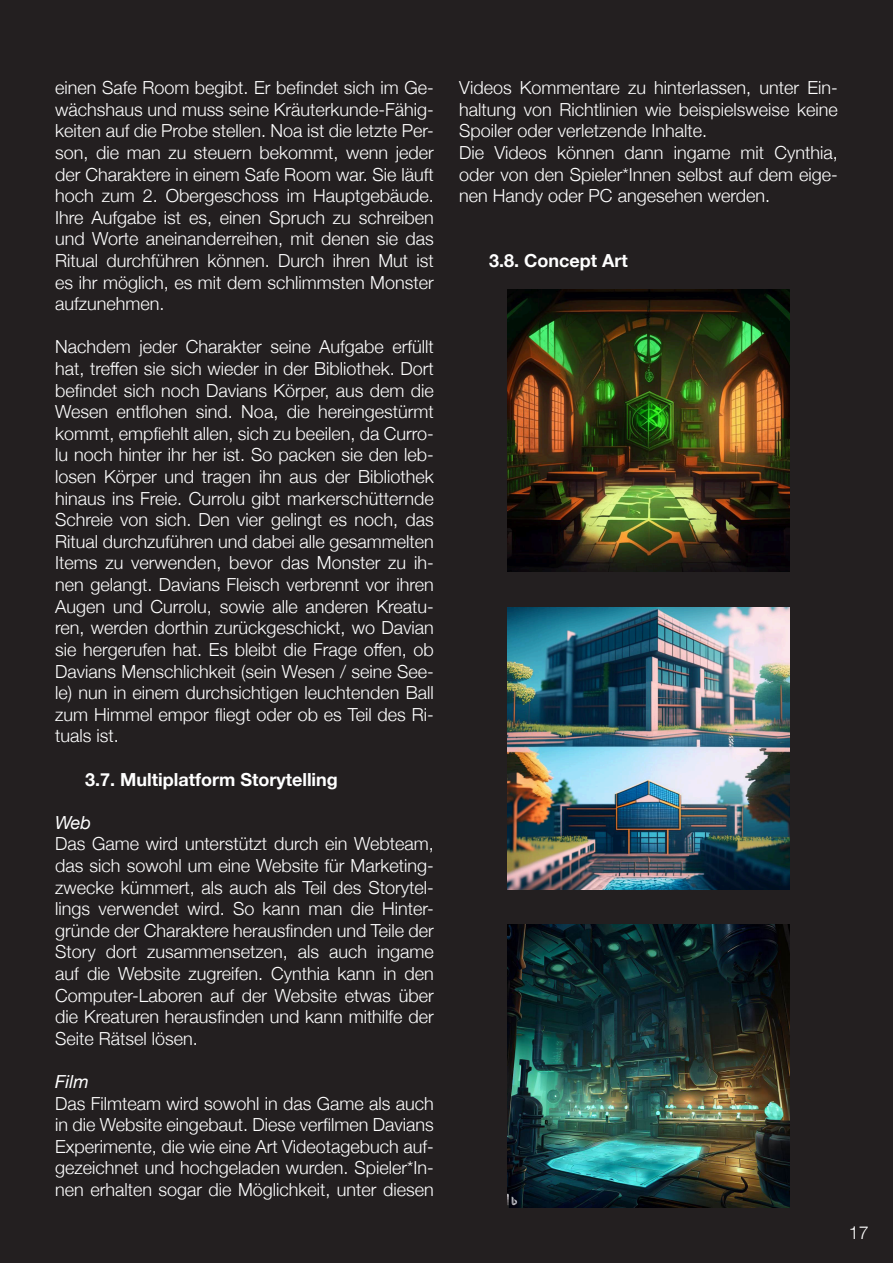
<style>
.page{position:relative;width:893px;height:1263px;background:#231f20}
.page>*{position:absolute;margin:0;border:0;box-sizing:border-box;transform-origin:0 0}
.t1{font:300 18px/21.6px "Helvetica Neue";color:#fff;text-align:justify}
.t2{font:700 18px "Helvetica Neue";color:#fff}
.t3{font:italic 18px "Helvetica Neue";color:#fff}
</style>
<div class="page">
<img style="left:507px;top:289px;width:283px;height:283px">
<img style="left:507px;top:607px;width:283px;height:283px">
<img style="left:507px;top:925px;width:283px;height:283px">
<p class="t1" style="left:55px;top:76px;width:380px">einen Safe Room begibt. Er befindet sich im Ge&shy;wächshaus und muss seine Kräuterkunde-Fähig&shy;keiten auf die Probe stellen. Noa ist die letzte Per&shy;son, die man zu steuern bekommt, wenn jeder der Charaktere in einem Safe Room war. Sie läuft hoch zum 2. Obergeschoss im Hauptgebäude.<br>Ihre Aufgabe ist es, einen Spruch zu schreiben und Worte aneinanderreihen, mit denen sie das Ritual durchführen können. Durch ihren Mut ist es ihr möglich, es mit dem schlimmsten Monster aufzunehmen.</p>
<p class="t1" style="left:55px;top:335px;width:380px">Nachdem jeder Charakter seine Aufgabe erfüllt hat, treffen sie sich wieder in der Bibliothek. Dort befindet sich noch Davians Körper, aus dem die Wesen entflohen sind. Noa, die hereingestürmt kommt, empfiehlt allen, sich zu beeilen, da Curro&shy;lu noch hinter ihr her ist. So packen sie den leb&shy;losen Körper und tragen ihn aus der Bibliothek hinaus ins Freie. Currolu gibt markerschütternde Schreie von sich. Den vier gelingt es noch, das Ritual durchzuführen und dabei alle gesammelten Items zu verwenden, bevor das Monster zu ih&shy;nen gelangt. Davians Fleisch verbrennt vor ihren Augen und Currolu, sowie alle anderen Kreatu&shy;ren, werden dorthin zurückgeschickt, wo Davian sie hergerufen hat. Es bleibt die Frage offen, ob Davians Menschlichkeit (sein Wesen / seine See&shy;le) nun in einem durchsichtigen leuchtenden Ball zum Himmel empor fliegt oder ob es Teil des Ri&shy;tuals ist.</p>
<p class="t2" style="left:85px;top:765px;width:254px">3.7. Multiplatform Storytelling</p>
<p class="t3" style="left:55px;top:809px;width:37px">Web</p>
<p class="t1" style="left:55px;top:832px;width:380px">Das Game wird unterstützt durch ein Webteam, das sich sowohl um eine Website für Marketing&shy;zwecke kümmert, als auch als Teil des Storytel&shy;lings verwendet wird. So kann man die Hinter&shy;gründe der Charaktere herausfinden und Teile der Story dort zusammensetzen, als auch ingame auf die Website zugreifen. Cynthia kann in den Computer-Laboren auf der Website etwas über die Kreaturen herausfinden und kann mithilfe der Seite Rätsel lösen.</p>
<p class="t3" style="left:55px;top:1068px;width:35px">Film</p>
<p class="t1" style="left:55px;top:1091px;width:380px">Das Filmteam wird sowohl in das Game als auch in die Website eingebaut. Diese verfilmen Davians Experimente, die wie eine Art Videotagebuch auf&shy;gezeichnet und hochgeladen wurden. Spieler*In&shy;nen erhalten sogar die Möglichkeit, unter diesen</p>
<p class="t1" style="left:459px;top:76px;width:380px;text-align:left">Videos Kommentare zu hinterlassen, unter Ein&shy;haltung von Richtlinien wie beispielsweise keine Spoiler oder verletzende Inhalte.<br>Die Videos können dann ingame mit Cynthia, oder von den Spieler*Innen selbst auf dem eige&shy;nen Handy oder PC angesehen werden.</p>
<p class="t2" style="left:489px;top:246px;width:140px">3.8. Concept Art</p>
<p class="t1" style="left:849px;top:1221px;width:22px">17</p>
</div>
